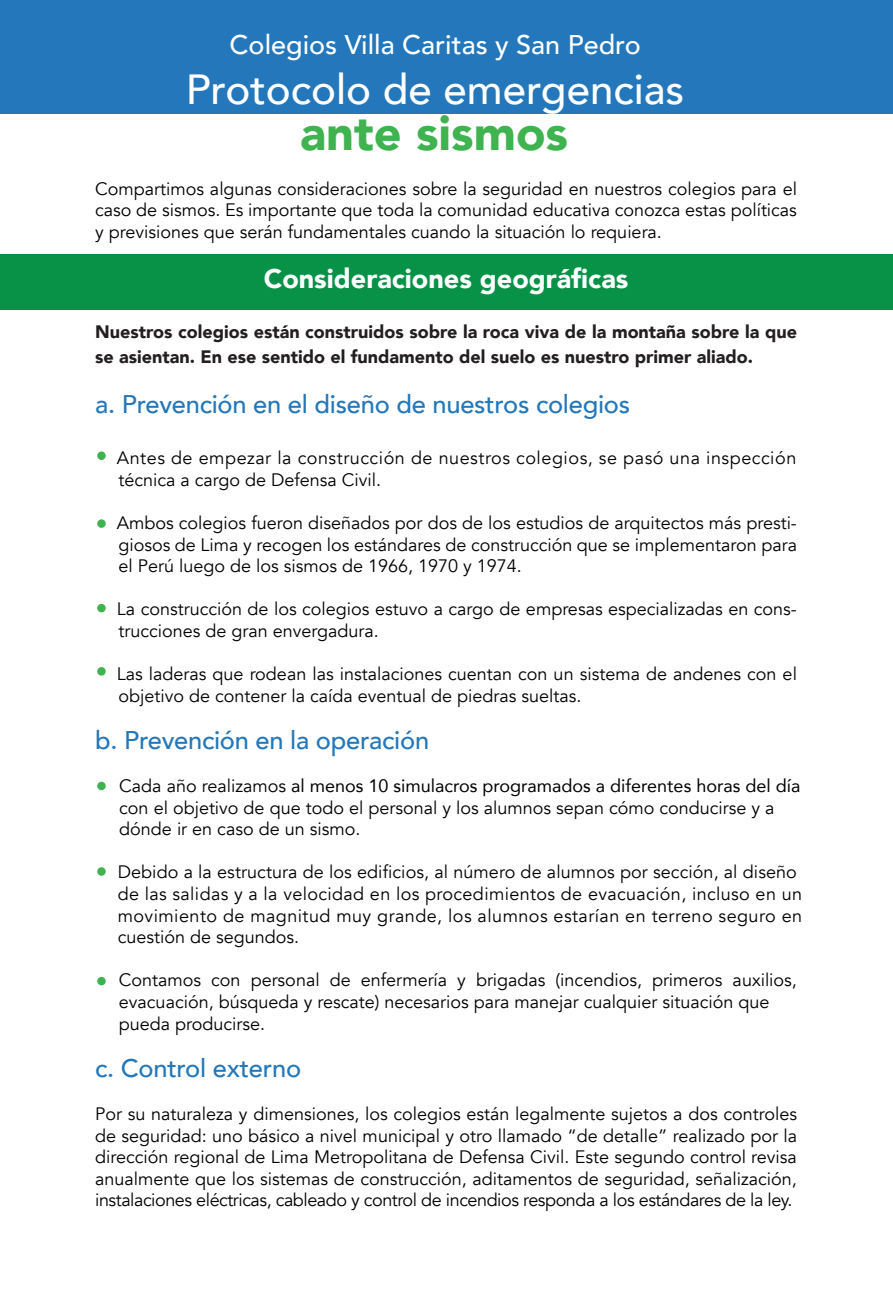
<style>
.page{position:relative;width:893px;height:1292px;background:#fff}
.page>*{position:absolute;margin:0;border:0;box-sizing:border-box;transform-origin:0 0}
.t1{font:900 48.6px "Avenir";color:#3fb34f}
.t2{font:500 42px "Avenir";color:#fff}
.t3{font:500 27px "Avenir";color:#fff}
.t4{font:900 27px "Avenir";color:#fff}
.t5{font:500 25.5px "Avenir";letter-spacing:-.01em;color:#2377ba}
.t6{font:18px/21.6px "Avenir";color:#000}
.t7{font:18px/21.6px "Avenir";letter-spacing:.02em;color:#000}
.t8{font:900 18px/25.5px "Avenir";color:#231f20}
.t9{font:18px/21.6px "Avenir";letter-spacing:.03em;color:#000}
.s1{font-style:inherit}
</style>
<div class="page">
<div style="left:0;top:255px;width:893px;height:55px;background:#079248"></div>
<div style="left:97px;top:782px;width:9px;height:8px;background:#3fb34f;border-radius:50%"></div>
<div style="left:97px;top:451px;width:9px;height:9px;background:#3fb34f;border-radius:50%"></div>
<div style="left:97px;top:519px;width:9px;height:9px;background:#3fb34f;border-radius:50%"></div>
<div style="left:97px;top:604px;width:9px;height:8px;background:#3fb34f;border-radius:50%"></div>
<div style="left:97px;top:667px;width:9px;height:9px;background:#3fb34f;border-radius:50%"></div>
<div style="left:97px;top:867px;width:9px;height:9px;background:#3fb34f;border-radius:50%"></div>
<div style="left:97px;top:977px;width:9px;height:8px;background:#3fb34f;border-radius:50%"></div>
<div style="left:0;top:0;width:893px;height:113px;background:#2377ba"></div>
<h3 class="t3" style="left:230px;top:22px;width:413px">Colegios Villa Caritas y San Pedro</h3>
<h2 class="t2" style="left:186px;top:53px;width:500px">Protocolo de emergencias</h2>
<h1 class="t1" style="left:300px;top:91px;width:269px">ante sismos</h1>
<p class="t6" style="left:95px;top:178px;width:703px;text-align:justify">Compartimos algunas consideraciones sobre la seguridad en nuestros colegios para el caso de sismos. Es importante que toda la comunidad educativa conozca estas políticas y previsiones que serán fundamentales cuando la situación lo requiera.</p>
<h3 class="t4" style="left:264px;top:255px;width:366px">Consideraciones geográficas</h3>
<p class="t8" style="left:95px;top:318px;width:703px">Nuestros colegios están construidos sobre la roca viva de la montaña sobre la que se asientan. En ese sentido el fundamento del suelo es nuestro primer aliado.</p>
<h3 class="t5" style="left:95px;top:382px;width:536px">a. Prevención en el diseño de nuestros colegios</h3>
<p class="t9" style="left:117px;top:447px;width:681px">Antes de empezar la construcción de nuestros colegios, se pasó una inspección técnica a cargo de Defensa Civil.</p>
<p class="t6" style="left:117px;top:512px;width:682px;text-align:justify">Ambos colegios fueron diseñados por dos de los estudios de arquitectos más presti&shy;giosos de Lima y recogen los estándares de construcción que se implementaron para el Perú luego de los sismos de 1966, 1970 y 1974.</p>
<p class="t6" style="left:117px;top:599px;width:682px">La construcción de los colegios estuvo a cargo de empresas especializadas en cons&shy;trucciones de gran envergadura.</p>
<p class="t6" style="left:117px;top:663px;width:682px">Las laderas que rodean las instalaciones cuentan con un sistema de andenes con el objetivo de contener la caída eventual de piedras sueltas.</p>
<h3 class="t5" style="left:95px;top:718px;width:336px">b. Prevención en la operación</h3>
<p class="t6" style="left:119px;top:775px;width:683px">Cada año realizamos <span class="s1">al menos 10 simulacros programados a diferentes horas del día </span>con el objetivo de que todo el personal y los alumnos sepan cómo conducirse y a dónde ir en caso de un sismo.</p>
<p class="t7" style="left:118px;top:862px;width:686px">Debido a la estructura de los edificios, al número de alumnos por sección, al diseño de las salidas y a la velocidad en los procedimientos de evacuación, incluso en un movimiento de magnitud muy grande, los alumnos estarían en terreno seguro en cuestión de segundos.</p>
<p class="t6" style="left:119px;top:970px;width:679px">Contamos con personal de enfermería y brigadas (incendios, primeros auxilios, evacuación, búsqueda y rescate) necesarios para manejar cualquier situación que pueda producirse.</p>
<h3 class="t5" style="left:95px;top:1046px;width:207px">c. Control externo</h3>
<p class="t6" style="left:95px;top:1103px;width:703px;text-align:justify">Por su naturaleza y dimensiones, los colegios están legalmente sujetos a dos controles de seguridad: uno básico a nivel municipal y otro llamado “de detalle” realizado por la dirección regional de Lima Metropolitana de Defensa Civil. Este segundo control revisa anualmente que los sistemas de construcción, aditamentos de seguridad, señalización, instalaciones eléctricas, cableado y control de incendios responda a los estándares de la ley.</p>
</div>
